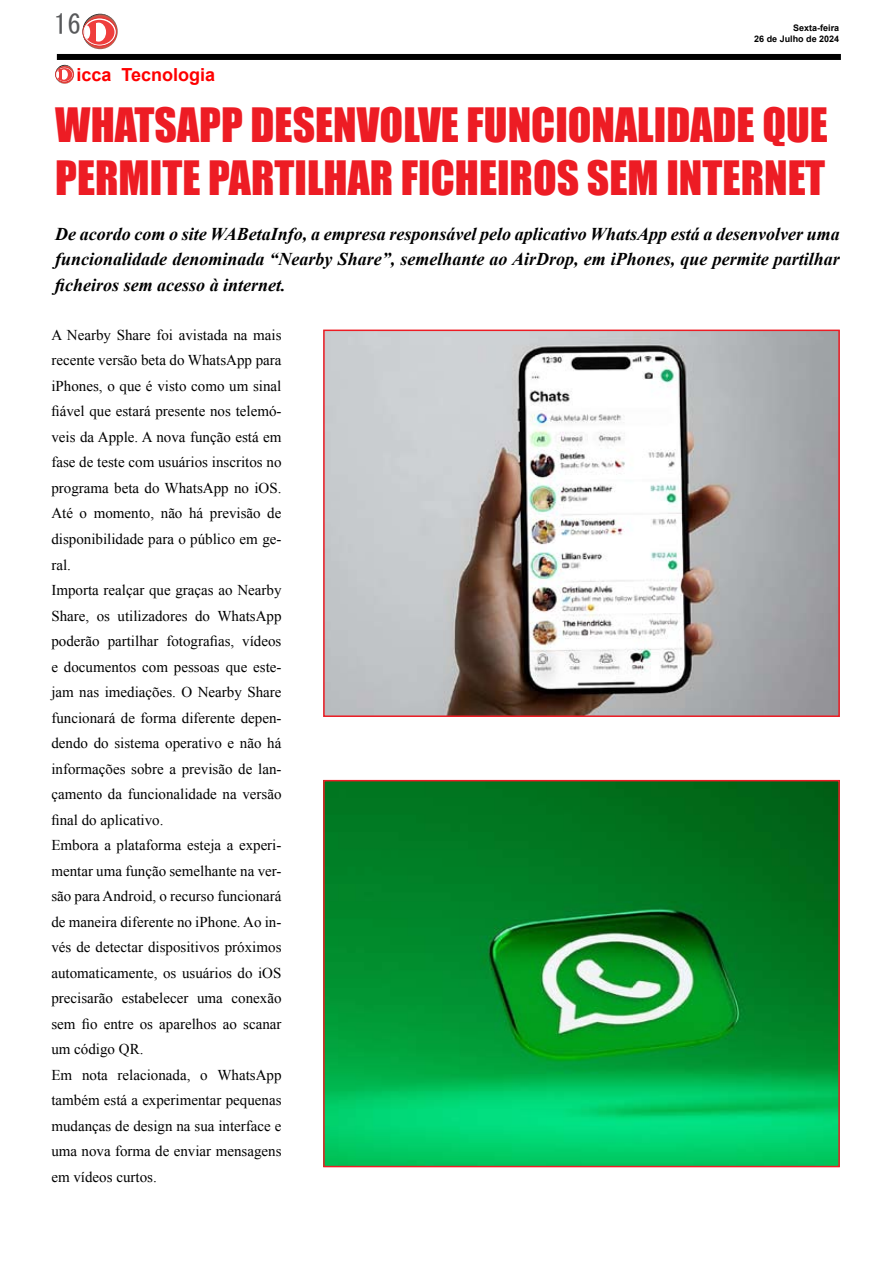
<style>
.page{position:relative;width:893px;height:1263px;background:#fff}
.page>*{position:absolute;margin:0;border:0;box-sizing:border-box;transform-origin:0 0}
.t1{font:43.5px/52.2px "Impact";color:#ed1c24}
.t2{font:27px "MS Gothic";color:#58595b}
.t3{font:italic 700 18px/25.5px "Times New Roman";color:#000;text-align:justify}
.t4{font:700 18px "Arial";color:#fe0000}
.t5{font:15px/25.5px "Times New Roman";color:#000}
.t6{font:700 9px/10.8px "Arial";color:#000;text-align:right}
</style>
<div class="page">
<div style="left:57px;top:54px;width:784px;height:6px;background:#000"></div>
<svg style="left:82px;top:14px;width:36px;height:35px"></svg>
<svg style="left:83px;top:18px;width:33px;height:28px"></svg>
<div style="left:83px;top:18px;width:33px;height:28px;border:1px solid #d9322f;border-radius:50%"></div>
<svg style="left:85px;top:20px;width:29px;height:25px"></svg>
<div style="left:84px;top:26px;width:6px;height:13px;background:#fff;border-radius:50%"></div>
<div style="left:91px;top:23px;width:15px;height:19px;background:#fff;border-radius:50%"></div>
<hr style="left:91px;top:22px;width:4px;height:20px;background:#ef3e3d">
<svg style="left:55px;top:65px;width:19px;height:19px"></svg>
<div style="left:55px;top:67px;width:18px;height:15px;border:1px solid #d9322f;border-radius:50%"></div>
<svg style="left:56px;top:68px;width:16px;height:13px"></svg>
<div style="left:60px;top:70px;width:8px;height:10px;background:#fff;border-radius:50%"></div>
<svg style="left:56px;top:70px;width:6px;height:10px"></svg>
<img style="left:326px;top:333px;width:511px;height:381px">
<div style="left:323px;top:330px;width:517px;height:387px;border:2px solid #ed1c24"></div>
<img style="left:326px;top:783px;width:511px;height:381px">
<div style="left:323px;top:780px;width:517px;height:387px;border:2px solid #ed1c24"></div>
<h2 class="t2" style="left:54px;top:11px;width:28px">16</h2>
<p class="t6" style="left:754px;top:23px;width:87px">Sexta-feira<br>26 de Julho de 2024</p>
<p class="t4" style="left:77px;top:63px;width:140px">icca Tecnologia</p>
<h1 class="t1" style="left:55px;top:98px;width:774px">WHATSAPP DESENVOLVE FUNCIONALIDADE QUE<br>PERMITE PARTILHAR FICHEIROS SEM INTERNET</h1>
<p class="t3" style="left:55px;top:220px;width:786px">De acordo com o site WABetaInfo, a empresa responsável pelo aplicativo WhatsApp está a desenvolver uma funcionalidade denominada “Nearby Share”, semelhante ao AirDrop, em iPhones, que permite partilhar ficheiros sem acesso à internet.</p>
<p class="t5" style="left:51px;top:322px;width:232px">A Nearby Share foi avistada na mais recente versão beta do WhatsApp para iPhones, o que é visto como um sinal fiável que estará presente nos telemó&shy;veis da Apple. A nova função está em fase de teste com usuários inscritos no programa beta do WhatsApp no iOS.<br>Até o momento, não há previsão de disponibilidade para o público em ge&shy;ral.<br>Importa realçar que graças ao Nearby Share, os utilizadores do WhatsApp poderão partilhar fotografias, vídeos e documentos com pessoas que este&shy;jam nas imediações. O Nearby Share funcionará de forma diferente depen&shy;dendo do sistema operativo e não há informações sobre a previsão de lan&shy;çamento da funcionalidade na versão final do aplicativo.<br>Embora a plataforma esteja a experi&shy;mentar uma função semelhante na ver&shy;são para Android, o recurso funcionará de maneira diferente no iPhone. Ao in&shy;vés de detectar dispositivos próximos automaticamente, os usuários do iOS precisarão estabelecer uma conexão sem fio entre os aparelhos ao scanar um código QR.<br>Em nota relacionada, o WhatsApp também está a experimentar pequenas mudanças de design na sua interface e uma nova forma de enviar mensagens em vídeos curtos.</p>
</div>
